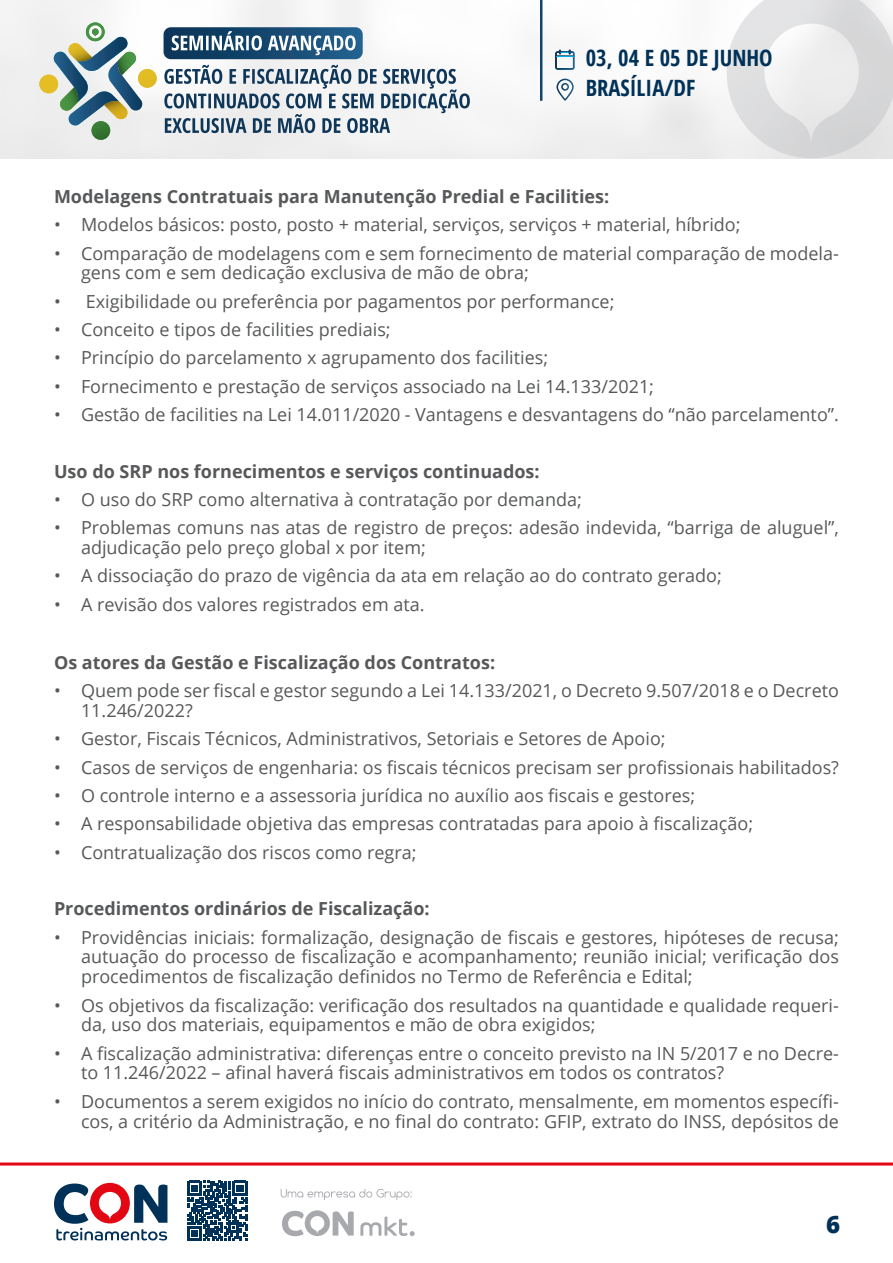
<style>
.page{position:relative;width:893px;height:1263px;background:#fff}
.page>*{position:absolute;margin:0;border:0;box-sizing:border-box;transform-origin:0 0}
.t1{font:800 24px "Open Sans";color:#003158}
.t2{font:700 condensed 22.5px/29.8px "Open Sans";color:#003158}
.t3{font:18px/19.8px "Open Sans";color:#57585a}
.List_Paragraph{font:700 18px "Open Sans";color:#57585a}
</style>
<div class="page">
<img style="left:0;top:0;width:893px;height:158px">
<svg style="left:0;top:1162px;width:893px;height:79px"></svg>
<svg style="left:281px;top:1189px;width:131px;height:11px"></svg>
<svg style="left:360px;top:1216px;width:55px;height:20px"></svg>
<svg style="left:282px;top:1210px;width:72px;height:26px"></svg>
<svg style="left:54px;top:1183px;width:113px;height:57px"></svg>
<svg style="left:187px;top:1181px;width:60px;height:60px"></svg>
<svg style="left:555px;top:49px;width:20px;height:21px"></svg>
<hr style="left:540px;top:0;width:3px;height:101px;background:#fff">
<svg style="left:556px;top:79px;width:18px;height:22px"></svg>
<svg style="left:39px;top:23px;width:118px;height:117px"></svg>
<div style="left:164px;top:27px;width:199px;height:32px;background:linear-gradient(to right,#083153,#23608d);border-radius:7px"></div>
<svg style="left:172px;top:31px;width:184px;height:24px"></svg>
<svg style="left:164px;top:65px;width:306px;height:68px"></svg>
<p class="t2" style="left:586px;top:43px;width:188px">03, 04 E 05 DE JUNHO<br>BRASÍLIA/DF</p>
<p class="List_Paragraph" style="left:54px;top:184px;width:557px">Modelagens Contratuais para Manutenção Predial e Facilities:</p>
<p class="t3" style="left:54px;top:214px;width:688px">• Modelos básicos: posto, posto + material, serviços, serviços + material, híbrido;</p>
<p class="t3" style="left:81px;top:243px;width:759px;text-indent:-27px">• Comparação de modelagens com e sem fornecimento de material comparação de modela&shy;gens com e sem dedicação exclusiva de mão de obra;</p>
<p class="t3" style="left:54px;top:291px;width:562px">• Exigibilidade ou preferência por pagamentos por performance;</p>
<p class="t3" style="left:54px;top:319px;width:338px">• Conceito e tipos de facilities prediais;</p>
<p class="t3" style="left:54px;top:347px;width:496px">• Princípio do parcelamento x agrupamento dos facilities;</p>
<p class="t3" style="left:54px;top:376px;width:602px">• Fornecimento e prestação de serviços associado na Lei 14.133/2021;</p>
<p class="t3" style="left:54px;top:404px;width:786px">• Gestão de facilities na Lei 14.011/2020 - Vantagens e desvantagens do “não parcelamento”.</p>
<p class="List_Paragraph" style="left:54px;top:458px;width:487px">Uso do SRP nos fornecimentos e serviços continuados:</p>
<p class="t3" style="left:54px;top:489px;width:529px">• O uso do SRP como alternativa à contratação por demanda;</p>
<p class="t3" style="left:81px;top:517px;width:759px;text-indent:-27px">• Problemas comuns nas atas de registro de preços: adesão indevida, “barriga de aluguel”, adjudicação pelo preço global x por item;</p>
<p class="t3" style="left:54px;top:565px;width:669px">• A dissociação do prazo de vigência da ata em relação ao do contrato gerado;</p>
<p class="t3" style="left:54px;top:594px;width:372px">• A revisão dos valores registrados em ata.</p>
<p class="List_Paragraph" style="left:54px;top:650px;width:443px">Os atores da Gestão e Fiscalização dos Contratos:</p>
<p class="t3" style="left:81px;top:680px;width:759px;text-indent:-27px">• Quem pode ser fiscal e gestor segundo a Lei 14.133/2021, o Decreto 9.507/2018 e o Decreto<br>11.246/2022?</p>
<p class="t3" style="left:54px;top:728px;width:613px">• Gestor, Fiscais Técnicos, Administrativos, Setoriais e Setores de Apoio;</p>
<p class="t3" style="left:54px;top:757px;width:786px">• Casos de serviços de engenharia: os fiscais técnicos precisam ser profissionais habilitados?</p>
<p class="t3" style="left:54px;top:785px;width:643px">• O controle interno e a assessoria jurídica no auxílio aos fiscais e gestores;</p>
<p class="t3" style="left:54px;top:813px;width:701px">• A responsabilidade objetiva das empresas contratadas para apoio à fiscalização;</p>
<p class="t3" style="left:54px;top:842px;width:364px">• Contratualização dos riscos como regra;</p>
<p class="List_Paragraph" style="left:54px;top:896px;width:377px">Procedimentos ordinários de Fiscalização:</p>
<p class="t3" style="left:81px;top:927px;width:759px;text-align:justify;text-indent:-27px">• Providências iniciais: formalização, designação de fiscais e gestores, hipóteses de recusa; autuação do processo de fiscalização e acompanhamento; reunião inicial; verificação dos procedimentos de fiscalização definidos no Termo de Referência e Edital;</p>
<p class="t3" style="left:81px;top:994px;width:759px;text-indent:-27px">• Os objetivos da fiscalização: verificação dos resultados na quantidade e qualidade requeri&shy;da, uso dos materiais, equipamentos e mão de obra exigidos;</p>
<p class="t3" style="left:81px;top:1043px;width:759px;text-indent:-27px">• A fiscalização administrativa: diferenças entre o conceito previsto na IN 5/2017 e no Decre&shy;to 11.246/2022 – afinal haverá fiscais administrativos em todos os contratos?</p>
<p class="t3" style="left:54px;top:1091px;width:786px;text-align:right">• Documentos a serem exigidos no início do contrato, mensalmente, em momentos específi&shy;cos, a critério da Administração, e no final do contrato: GFIP, extrato do INSS, depósitos de</p>
<h1 class="t1" style="left:826px;top:1206px;width:16px">6</h1>
</div>
